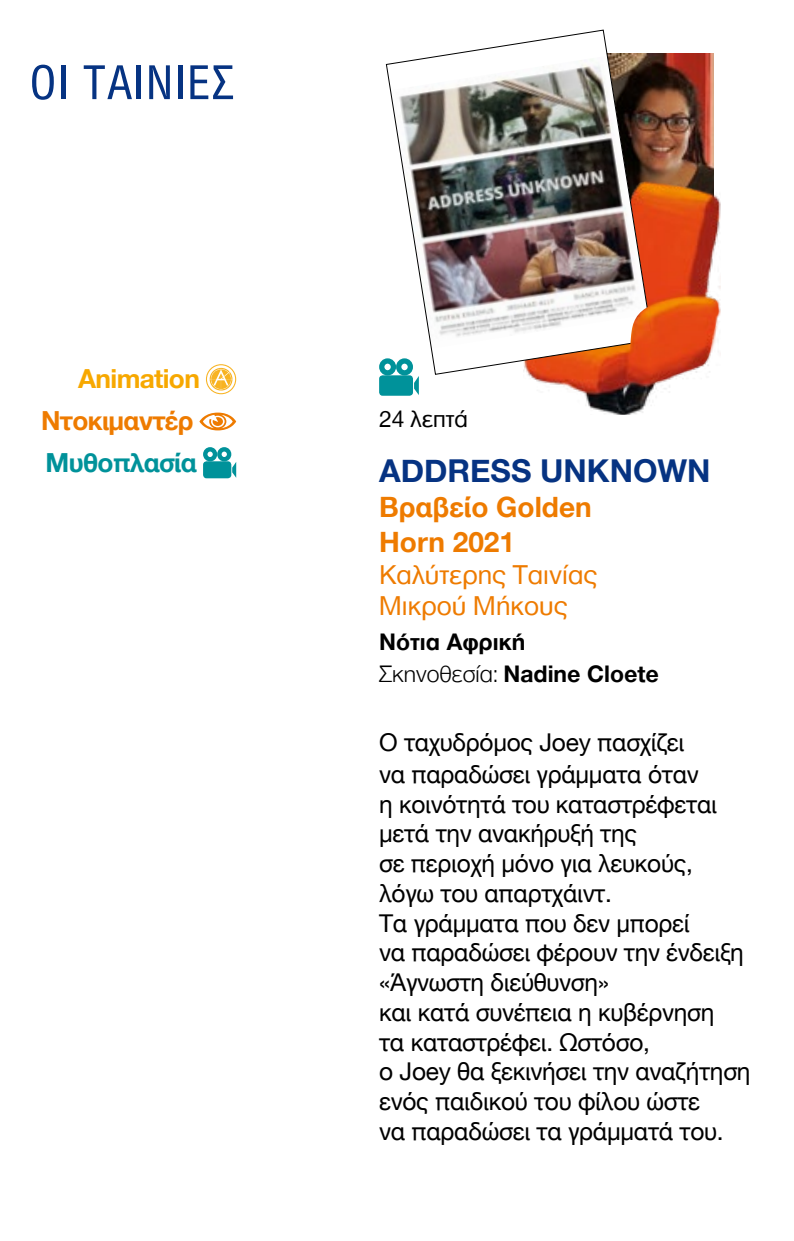
<style>
.page{position:relative;width:794px;height:1241px;background:#fff}
.page>*{position:absolute;margin:0;border:0;box-sizing:border-box;transform-origin:0 0}
.t1{font:condensed 50.75px "Helvetica Neue Greek";letter-spacing:.05em;color:#063382}
.t2{font:700 31.5px "Helvetica Neue";color:#063382}
.t3{font:28px/31.5px "Helvetica Neue Greek";color:#ee7b00}
.t4{font:700 28px/35px "Helvetica Neue";color:#ee7b00}
.t5{font:700 26.25px "Helvetica Neue";letter-spacing:-.025em;color:#ee7b00}
.t6{font:700 26.25px "Helvetica Neue";letter-spacing:-.025em;color:#00929a}
.t7{font:700 26.25px "Helvetica Neue";letter-spacing:-.025em;color:#f7a800}
.t8{font:24.5px/29.8px "Helvetica Neue";letter-spacing:-.01em;color:#000}
.t9{font:700 24.5px/31.5px "Helvetica Neue Greek";color:#000}
.t10{font:24.5px "Helvetica Neue Greek";color:#000}
.s1{font-weight:300}
</style>
<div class="page">
<div style="left:379px;top:375px;width:34px;height:20px;background:#00929a;border-radius:4px"></div>
<div style="left:379px;top:358px;width:17px;height:17px;border:5px solid #00929a;border-radius:50%"></div>
<svg style="left:414px;top:376px;width:5px;height:19px"></svg>
<img style="left:653px;top:54px;width:60px;height:111px">
<img style="left:528px;top:165px;width:192px;height:249px">
<img style="left:386px;top:29px;width:267px;height:346px">
<img style="left:628px;top:294px;width:93px;height:93px">
<svg style="left:206px;top:364px;width:30px;height:30px"></svg>
<svg style="left:199px;top:412px;width:37px;height:18px"></svg>
<div style="left:203px;top:461px;width:28px;height:17px;background:#00929a;border-radius:3px"></div>
<div style="left:203px;top:447px;width:14px;height:14px;border:4px solid #00929a;border-radius:50%"></div>
<div style="left:217px;top:447px;width:14px;height:14px;border:4px solid #00929a;border-radius:50%"></div>
<svg style="left:232px;top:462px;width:4px;height:15px"></svg>
<h1 class="t1" style="left:30px;top:55px;width:206px">ΟΙ ΤΑΙΝΙΕΣ</h1>
<p class="t7" style="left:78px;top:358px;width:123px">Animation</p>
<p class="t5" style="left:41px;top:400px;width:154px">Ντοκιμαντέρ</p>
<p class="t6" style="left:46px;top:442px;width:153px">Μυθοπλασία</p>
<p class="t10" style="left:379px;top:406px;width:90px">24 λεπτά</p>
<p class="t2" style="left:379px;top:446px;width:333px">ADDRESS UNKNOWN</p>
<p class="t4" style="left:379px;top:490px;width:214px">Βραβείο Golden<br>Horn 2021</p>
<p class="t3" style="left:379px;top:558px;width:220px">Καλύτερης Ταινίας<br>Μικρού Μήκους</p>
<p class="t9" style="left:379px;top:626px;width:281px">Νότια Αφρική<br><span class="s1">Σκηνοθεσία:</span> Nadine Cloete</p>
<p class="t8" style="left:379px;top:729px;width:373px">Ο ταχυδρόμος Joey πασχίζει<br>να παραδώσει γράμματα όταν<br>η κοινότητά του καταστρέφεται μετά την ανακήρυξή της<br>σε περιοχή μόνο για λευκούς, λόγω του απαρτχάιντ.<br>Τα γράμματα που δεν μπορεί<br>να παραδώσει φέρουν την ένδειξη «Άγνωστη διεύθυνση»<br>και κατά συνέπεια η κυβέρνηση<br>τα καταστρέφει. Ωστόσο,<br>ο Joey θα ξεκινήσει την αναζήτηση ενός παιδικού του φίλου ώστε<br>να παραδώσει τα γράμματά του.</p>
</div>
